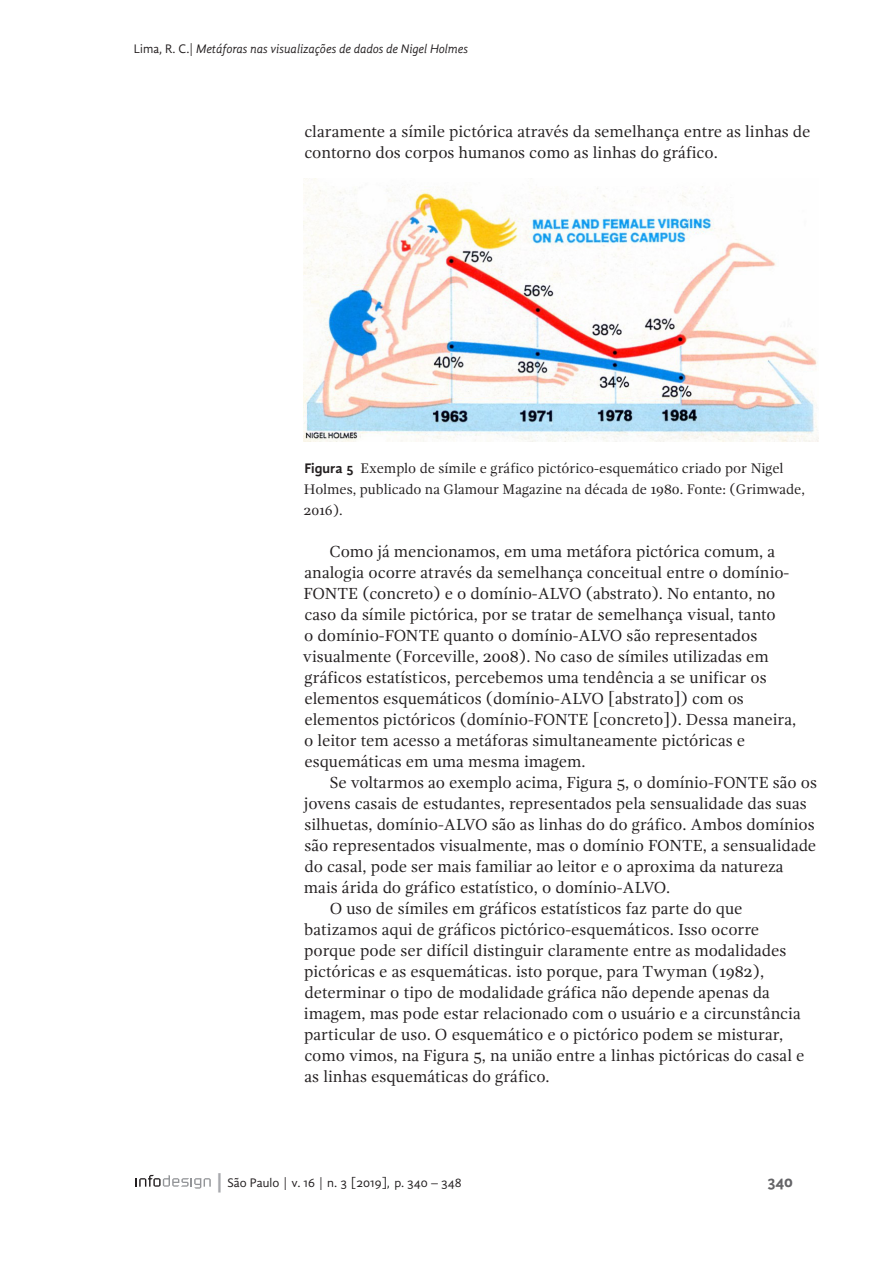
<style>
.page{position:relative;width:893px;height:1263px;background:#fff}
.page>*{position:absolute;margin:0;border:0;box-sizing:border-box;transform-origin:0 0}
.PT_Corpo_de_texto{font:16.5px/21px "Gandhi Serif";color:#231f20}
.t1{font:700 16.5px "Gandhi Sans";color:#636366}
.t2{font:14.25px/21px "Gandhi Serif";color:#231f20}
.t3{font:italic 12.75px "Gandhi Sans";color:#231f20}
.t4{font:12.75px "Gandhi Sans";color:#231f20}
.s1{font-style:normal}
.s2{font-family:"Gandhi Sans";font-weight:700}
.s3{font-size:19.2px;color:#a8a9ad}
</style>
<div class="page">
<svg style="left:136px;top:1175px;width:75px;height:13px"></svg>
<img style="left:303px;top:179px;width:516px;height:263px">
<p class="t3" style="left:134px;top:41px;width:336px"><span class="s1">Lima, R. C.|</span> Metáforas nas visualizações de dados de Nigel Holmes</p>
<p class="PT_Corpo_de_texto" style="left:304px;top:121px;width:508px">claramente a símile pictórica através da semelhança entre as linhas de contorno dos corpos humanos como as linhas do gráfico.</p>
<p class="t2" style="left:304px;top:457px;width:503px"><span class="s2">Figura 5</span> Exemplo de símile e gráfico pictórico-esquemático criado por Nigel<br>Holmes, publicado na Glamour Magazine na década de 1980. Fonte: (Grimwade,<br>2016).</p>
<p class="PT_Corpo_de_texto" style="left:303px;top:541px;width:495px;text-indent:27px">Como já mencionamos, em uma metáfora pictórica comum, a analogia ocorre através da semelhança conceitual entre o domínio-FONTE (concreto) e o domínio-ALVO (abstrato). No entanto, no caso da símile pictórica, por se tratar de semelhança visual, tanto<br>o domínio-FONTE quanto o domínio-ALVO são representados visualmente (Forceville, 2008). No caso de símiles utilizadas em gráficos estatísticos, percebemos uma tendência a se unificar os elementos esquemáticos (domínio-ALVO [abstrato]) com os elementos pictóricos (domínio-FONTE [concreto]). Dessa maneira, o leitor tem acesso a metáforas simultaneamente pictóricas e esquemáticas em uma mesma imagem.</p>
<p class="PT_Corpo_de_texto" style="left:304px;top:772px;width:515px;text-indent:26px">Se voltarmos ao exemplo acima, Figura 5, o domínio-FONTE são os jovens casais de estudantes, representados pela sensualidade das suas silhuetas, domínio-ALVO são as linhas do do gráfico. Ambos domínios são representados visualmente, mas o domínio FONTE, a sensualidade do casal, pode ser mais familiar ao leitor e o aproxima da natureza mais árida do gráfico estatístico, o domínio-ALVO.</p>
<p class="PT_Corpo_de_texto" style="left:304px;top:898px;width:502px;text-indent:26px">O uso de símiles em gráficos estatísticos faz parte do que batizamos aqui de gráficos pictórico-esquemáticos. Isso ocorre porque pode ser difícil distinguir claramente entre as modalidades pictóricas e as esquemáticas. isto porque, para Twyman (1982), determinar o tipo de modalidade gráfica não depende apenas da imagem, mas pode estar relacionado com o usuário e a circunstância particular de uso. O esquemático e o pictórico podem se misturar, como vimos, na Figura 5, na união entre a linhas pictóricas do casal e as linhas esquemáticas do gráfico.</p>
<p class="t4" style="left:214px;top:1175px;width:249px"><span class="s3">|</span>São Paulo | v. 16 | n. 3 [2019], p. 340 – 348</p>
<p class="t1" style="left:767px;top:1171px;width:27px">340</p>
</div>
